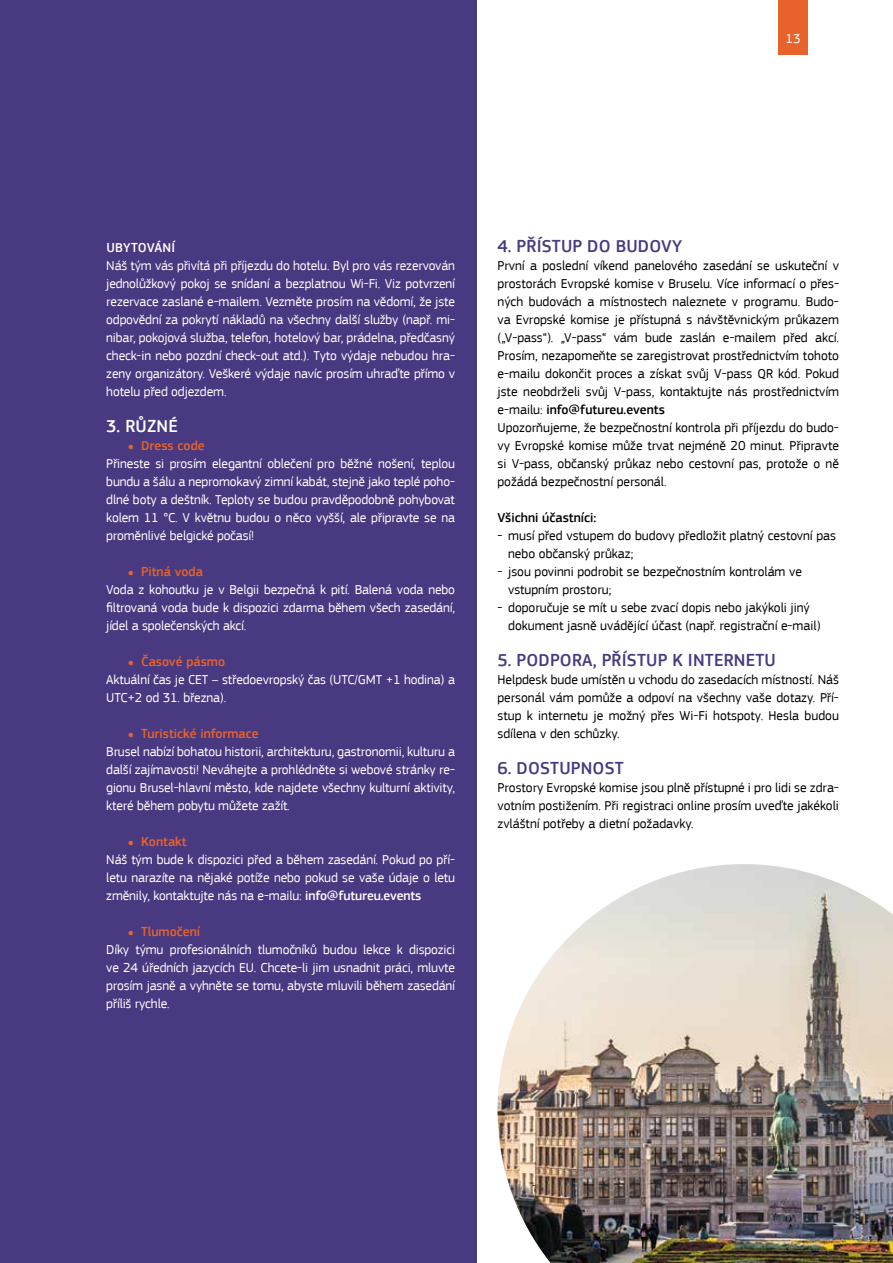
<style>
.page{position:relative;width:893px;height:1263px;background:#fff}
.page>*{position:absolute;margin:0;border:0;box-sizing:border-box;transform-origin:0 0}
.t1{font:500 18px "EC Square Sans Pro";letter-spacing:.01em;color:#493980}
.t2{font:500 18px "EC Square Sans Pro";letter-spacing:.01em;color:#fff}
.t3{font:13.5px/18px "EC Square Sans Pro";letter-spacing:-.01em;color:#fff}
.t4{font:13.5px/18px "EC Square Sans Pro";color:#000}
.t5{font:500 13.5px "EC Square Sans Pro";color:#000}
.t6{font:500 13.5px "EC Square Sans Pro";letter-spacing:.015em;color:#fff}
.s1{font-size:24px;color:#e8632c}
.s2{font-weight:500;color:#e8632c}
.s3{font-weight:500}
</style>
<div class="page">
<div style="left:0;top:0;width:476px;height:1263px;background:#493980"></div>
<div style="left:778px;top:0;width:30px;height:54px;background:#e8632c"></div>
<img style="left:497px;top:864px;width:396px;height:399px">
<p class="t3" style="left:785px;top:29px;width:17px">13</p>
<p class="t6" style="left:106px;top:240px;width:70px">UBYTOVÁNÍ</p>
<p class="t3" style="left:106px;top:257px;width:350px;text-align:justify">Náš tým vás přivítá při příjezdu do hotelu. Byl pro vás rezervován jednolůžkový pokoj se snídaní a bezplatnou Wi-Fi. Viz potvrzení rezervace zaslané e-mailem. Vezměte prosím na vědomí, že jste odpovědní za pokrytí nákladů na všechny další služby (např. mi&shy;nibar, pokojová služba, telefon, hotelový bar, prádelna, předčasný check-in nebo pozdní check-out atd.). Tyto výdaje nebudou hra&shy;zeny organizátory. Veškeré výdaje navíc prosím uhraďte přímo v hotelu před odjezdem.</p>
<h1 class="t2" style="left:106px;top:416px;width:73px">3. RŮZNÉ</h1>
<p class="t3" style="left:106px;top:437px;width:350px;text-indent:21px"><span class="s1">•</span> <span class="s2">Dress code<br></span>Přineste si prosím elegantní oblečení pro běžné nošení, teplou bundu a šálu a nepromokavý zimní kabát, stejně jako teplé poho&shy;dlné boty a deštník. Teploty se budou pravděpodobně pohybovat kolem 11 °C. V květnu budou o něco vyšší, ale připravte se na proměnlivé belgické počasí!</p>
<p class="t3" style="left:106px;top:563px;width:350px;text-indent:21px"><span class="s1">•</span> <span class="s2">Pitná voda<br></span>Voda z kohoutku je v Belgii bezpečná k pití. Balená voda nebo filtrovaná voda bude k dispozici zdarma během všech zasedání, jídel a společenských akcí.</p>
<p class="t3" style="left:106px;top:653px;width:350px;text-indent:21px"><span class="s1">•</span> <span class="s2">Časové pásmo<br></span>Aktuální čas je CET – středoevropský čas (UTC/GMT +1 hodina) a<br>UTC+2 od 31. března).</p>
<p class="t3" style="left:106px;top:725px;width:350px;text-indent:21px"><span class="s1">•</span> <span class="s2">Turistické informace<br></span>Brusel nabízí bohatou historii, architekturu, gastronomii, kulturu a další zajímavosti! Neváhejte a prohlédněte si webové stránky re&shy;gionu Brusel-hlavní město, kde najdete všechny kulturní aktivity, které během pobytu můžete zažít.</p>
<p class="t3" style="left:106px;top:833px;width:350px;text-indent:21px"><span class="s1">•</span> <span class="s2">Kontakt<br></span>Náš tým bude k dispozici před a během zasedání. Pokud po pří&shy;letu narazíte na nějaké potíže nebo pokud se vaše údaje o letu změnily, kontaktujte nás na e-mailu: <span class="s3">info@futureu.events</span></p>
<p class="t3" style="left:106px;top:923px;width:350px;text-indent:21px"><span class="s1">•</span> <span class="s2">Tlumočení<br></span>Díky týmu profesionálních tlumočníků budou lekce k dispozici ve 24 úředních jazycích EU. Chcete-li jim usnadnit práci, mluvte prosím jasně a vyhněte se tomu, abyste mluvili během zasedání příliš rychle.</p>
<h1 class="t1" style="left:497px;top:236px;width:186px">4. PŘÍSTUP DO BUDOVY</h1>
<p class="t4" style="left:497px;top:257px;width:343px">První a poslední víkend panelového zasedání se uskuteční v prostorách Evropské komise v Bruselu. Více informací o přes&shy;ných budovách a místnostech naleznete v programu. Budo&shy;va Evropské komise je přístupná s návštěvnickým průkazem („V-pass“). „V-pass“ vám bude zaslán e-mailem před akcí.<br>Prosím, nezapomeňte se zaregistrovat prostřednictvím tohoto e-mailu dokončit proces a získat svůj V-pass QR kód. Pokud jste neobdrželi svůj V-pass, kontaktujte nás prostřednictvím e-mailu: <span class="s3">info@futureu.events<br></span>Upozorňujeme, že bezpečnostní kontrola při příjezdu do budo&shy;vy Evropské komise může trvat nejméně 20 minut. Připravte si V-pass, občanský průkaz nebo cestovní pas, protože o ně požádá bezpečnostní personál.</p>
<p class="t5" style="left:497px;top:510px;width:100px">Všichni účastníci:</p>
<p class="t4" style="left:508px;top:527px;width:329px;text-indent:-11px">- musí před vstupem do budovy předložit platný cestovní pas nebo občanský průkaz;</p>
<p class="t4" style="left:508px;top:563px;width:295px;text-indent:-11px">- jsou povinni podrobit se bezpečnostním kontrolám ve vstupním prostoru;</p>
<p class="t4" style="left:508px;top:599px;width:314px;text-indent:-11px">- doporučuje se mít u sebe zvací dopis nebo jakýkoli jiný dokument jasně uvádějící účast (např. registrační e-mail)</p>
<h1 class="t1" style="left:497px;top:650px;width:280px">5. PODPORA, PŘÍSTUP K INTERNETU</h1>
<p class="t4" style="left:497px;top:671px;width:343px;text-align:justify">Helpdesk bude umístěn u vchodu do zasedacích místností. Náš personál vám pomůže a odpoví na všechny vaše dotazy. Pří&shy;stup k internetu je možný přes Wi-Fi hotspoty. Hesla budou sdílena v den schůzky.</p>
<h1 class="t1" style="left:497px;top:758px;width:128px">6. DOSTUPNOST</h1>
<p class="t4" style="left:497px;top:779px;width:343px;text-align:justify">Prostory Evropské komise jsou plně přístupné i pro lidi se zdra&shy;votním postižením. Při registraci online prosím uveďte jakékoli zvláštní potřeby a dietní požadavky.</p>
</div>
